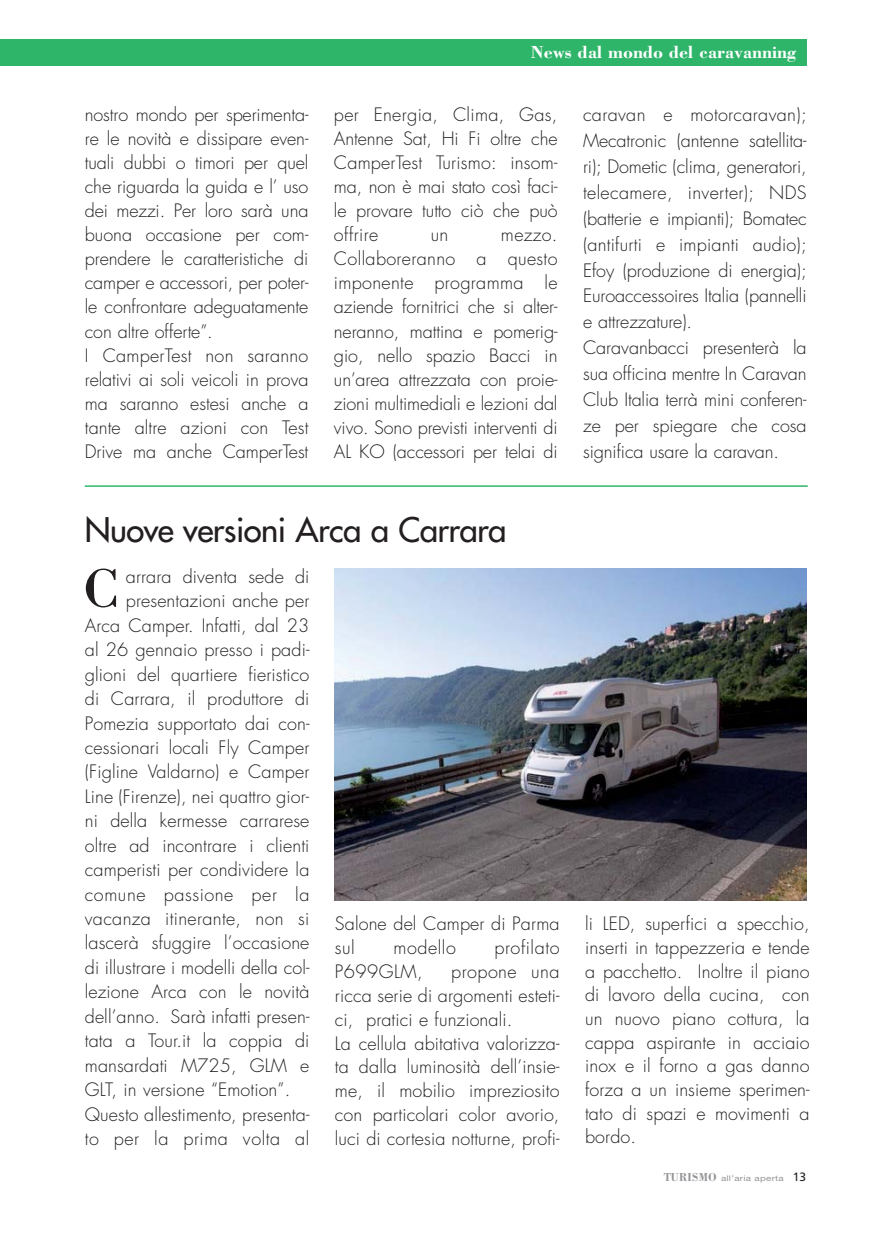
<style>
.page{position:relative;width:893px;height:1234px;background:#fff}
.page>*{position:absolute;margin:0;border:0;box-sizing:border-box;transform-origin:0 0}
.t1{font:55.65px "Bodoni";color:#231f20}
.t2{font:33px "Futura";letter-spacing:-.015em;color:#231f20}
.t3{font:300 18px/24px "Futura";letter-spacing:.005em;color:#231f20}
.t4{font:300 18px "Futura";letter-spacing:.03em;color:#231f20}
.t5{font:700 18px "Bodoni";color:#fff}
.t6{font:300 18px "Futura";letter-spacing:.025em;color:#231f20}
.t7{font:7.8px "Helvetica Neue";letter-spacing:.03em;color:#939598;scale:1.25 1}
.s1{font-family:"Bodoni";font-weight:700;font-size:12px}
.s2{font-family:"Frutiger";font-size:12px;color:#231f20}
</style>
<div class="page">
<div style="left:0;top:40px;width:807px;height:26px;background:#2fb56a"></div>
<img style="left:334px;top:569px;width:472px;height:330px">
<hr style="left:85px;top:485px;width:723px;height:1px;background:#2fb56a">
<p class="t5" style="left:531px;top:45px;width:267px">News dal mondo del caravanning</p>
<p class="t3" style="left:85px;top:104px;width:225px">nostro mondo per sperimenta&shy;re le novità e dissipare even&shy;tuali dubbi o timori per quel che riguarda la guida e l’ uso dei mezzi. Per loro sarà una buona occasione per com&shy;prendere le caratteristiche di camper e accessori, per poter&shy;le confrontare adeguatamente con altre offerte”.<br>I CamperTest non saranno relativi ai soli veicoli in prova ma saranno estesi anche a tante altre azioni con Test<br>Drive ma anche CamperTest</p>
<p class="t3" style="left:334px;top:104px;width:225px;text-align:justify">per Energia, Clima, Gas, Antenne Sat, Hi Fi oltre che CamperTest Turismo: insom&shy;ma, non è mai stato così faci&shy;le provare tutto ciò che può offrire</p>
<p class="t3" style="left:334px;top:224px;width:225px;text-align:justify;text-indent:167px">mezzo.<br>Collaboreranno a questo imponente programma le aziende fornitrici che si alter&shy;neranno, mattina e pomerig&shy;gio, nello spazio Bacci in un’area attrezzata con proie&shy;zioni multimediali e lezioni dal vivo. Sono previsti interventi di AL KO (accessori per telai di</p>
<p class="t3" style="left:431px;top:224px;width:19px">un</p>
<h2 class="t2" style="left:85px;top:512px;width:423px">Nuove versioni Arca a Carrara</h2>
<h1 class="t1" style="left:83px;top:565px;width:39px">C</h1>
<p class="t3" style="left:126px;top:566px;width:185px">arrara diventa sede di</p>
<p class="t3" style="left:126px;top:590px;width:185px">presentazioni anche per</p>
<p class="t3" style="left:85px;top:614px;width:226px">Arca Camper. Infatti, dal 23</p>
<p class="t3" style="left:85px;top:639px;width:226px">al 26 gennaio presso i padi-</p>
<p class="t3" style="left:85px;top:663px;width:226px">glioni del quartiere fieristico</p>
<p class="t3" style="left:85px;top:688px;width:226px">di Carrara, il produttore di</p>
<p class="t3" style="left:85px;top:712px;width:226px">Pomezia supportato dai con-</p>
<p class="t3" style="left:85px;top:736px;width:226px">cessionari locali Fly Camper</p>
<p class="t3" style="left:85px;top:761px;width:226px">(Figline Valdarno) e Camper</p>
<p class="t3" style="left:85px;top:785px;width:226px">Line (Firenze), nei quattro gior-</p>
<p class="t3" style="left:85px;top:810px;width:226px">ni della kermesse carrarese</p>
<p class="t3" style="left:85px;top:834px;width:226px">oltre ad incontrare i clienti</p>
<p class="t3" style="left:85px;top:859px;width:226px">camperisti per condividere la</p>
<p class="t4" style="left:85px;top:885px;width:226px">comune passione per la</p>
<p class="t3" style="left:85px;top:907px;width:226px">vacanza itinerante, non si</p>
<p class="t3" style="left:85px;top:932px;width:226px">lascerà sfuggire l’occasione</p>
<p class="t3" style="left:85px;top:956px;width:226px">di illustrare i modelli della col-</p>
<p class="t3" style="left:85px;top:981px;width:226px">lezione Arca con le novità</p>
<p class="t3" style="left:85px;top:1005px;width:226px">dell’anno. Sarà infatti presen-</p>
<p class="t3" style="left:85px;top:1029px;width:226px">tata a Tour.it la coppia di</p>
<p class="t3" style="left:85px;top:1054px;width:226px">mansardati M725, GLM e</p>
<p class="t3" style="left:85px;top:1078px;width:207px">GLT, in versione “Emotion”.</p>
<p class="t3" style="left:85px;top:1103px;width:226px">Questo allestimento, presenta-</p>
<p class="t4" style="left:85px;top:1129px;width:226px">to per la prima volta al</p>
<p class="t3" style="left:335px;top:913px;width:226px">Salone del Camper di Parma sul</p>
<p class="t4" style="left:393px;top:939px;width:64px">modello</p>
<p class="t4" style="left:494px;top:939px;width:67px">profilato</p>
<p class="t6" style="left:335px;top:962px;width:89px">P699GLM,</p>
<p class="t3" style="left:335px;top:960px;width:226px;text-indent:116px">propone una ricca serie di argomenti esteti&shy;ci, pratici e funzionali.<br>La cellula abitativa valorizza&shy;ta dalla luminosità dell’insie&shy;me, il mobilio impreziosito con particolari color avorio, luci di cortesia notturne, profi-</p>
<p class="t3" style="left:583px;top:103px;width:225px;line-height:25.8px">caravan e motorcaravan);<br>Mecatronic (antenne satellita&shy;ri); Dometic (clima, generatori, telecamere, inverter); NDS (batterie e impianti); Bomatec (antifurti e impianti audio);<br>Efoy (produzione di energia);<br>Euroaccessoires Italia (pannelli e attrezzature).<br>Caravanbacci presenterà la sua officina mentre In Caravan<br>Club Italia terrà mini conferen&shy;ze per spiegare che cosa significa usare la caravan.</p>
<p class="t3" style="left:585px;top:913px;width:226px;text-align:justify">li LED, superfici a specchio, inserti in tappezzeria e tende a pacchetto. Inoltre il piano di lavoro della cucina, con un nuovo piano cottura, la cappa aspirante in acciaio inox e il forno a gas danno forza a un insieme sperimen&shy;tato di spazi e movimenti a bordo.</p>
<p class="t7" style="left:664px;top:1174px;width:115px"><span class="s1">TURISMO</span> all’aria aperta <span class="s2">13</span></p>
</div>
